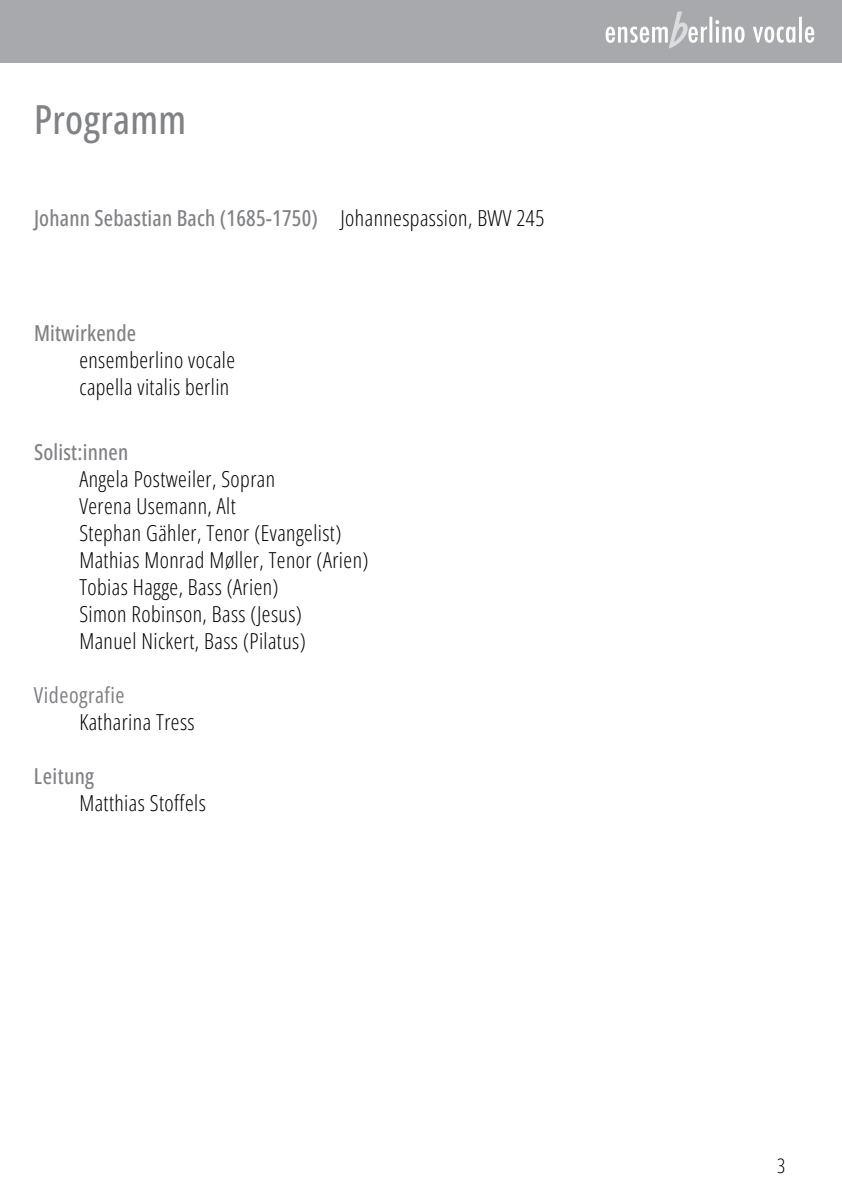
<style>
.page{position:relative;width:842px;height:1191px;background:#fff}
.page>*{position:absolute;margin:0;border:0;box-sizing:border-box;transform-origin:0 0}
.t1{font:500 40px "Open Sans Condensed";letter-spacing:.01em;color:#808285}
.t2{font:300 22px/27px "Open Sans Condensed";letter-spacing:.02em;color:#000}
.t3{font:500 22px "Open Sans Condensed";letter-spacing:.01em;color:#808285}
.t4{font:22px "Open Sans Condensed";letter-spacing:.02em;color:#808285}
.t5{font:300 20px "Open Sans Condensed";color:#000}
.s1{font-weight:300;color:#000}
</style>
<div class="page">
<div style="left:0;top:0;width:842px;height:62px;background:#a7a9ac"></div>
<svg style="left:606px;top:12px;width:208px;height:37px"></svg>
<h1 class="t1" style="left:34px;top:92px;width:154px">Programm</h1>
<p class="t3" style="left:34px;top:203px;width:512px">Johann Sebastian Bach (1685-1750) <span class="s1">Johannespassion, BWV 245</span></p>
<p class="t3" style="left:34px;top:318px;width:104px">Mitwirkende</p>
<p class="t2" style="left:79px;top:346px;width:157px">ensemberlino vocale capella vitalis berlin</p>
<p class="t3" style="left:34px;top:437px;width:96px">Solist:innen</p>
<p class="t2" style="left:79px;top:465px;width:291px">Angela Postweiler, Sopran<br>Verena Usemann, Alt<br>Stephan Gähler, Tenor (Evangelist)<br>Mathias Monrad Møller, Tenor (Arien)<br>Tobias Hagge, Bass (Arien)<br>Simon Robinson, Bass (Jesus)<br>Manuel Nickert, Bass (Pilatus)</p>
<p class="t4" style="left:34px;top:680px;width:92px">Videografie</p>
<p class="t2" style="left:79px;top:708px;width:117px">Katharina Tress</p>
<p class="t3" style="left:34px;top:761px;width:62px">Leitung</p>
<p class="t2" style="left:79px;top:789px;width:128px">Matthias Stoffels</p>
<p class="t5" style="left:777px;top:1151px;width:10px">3</p>
</div>
